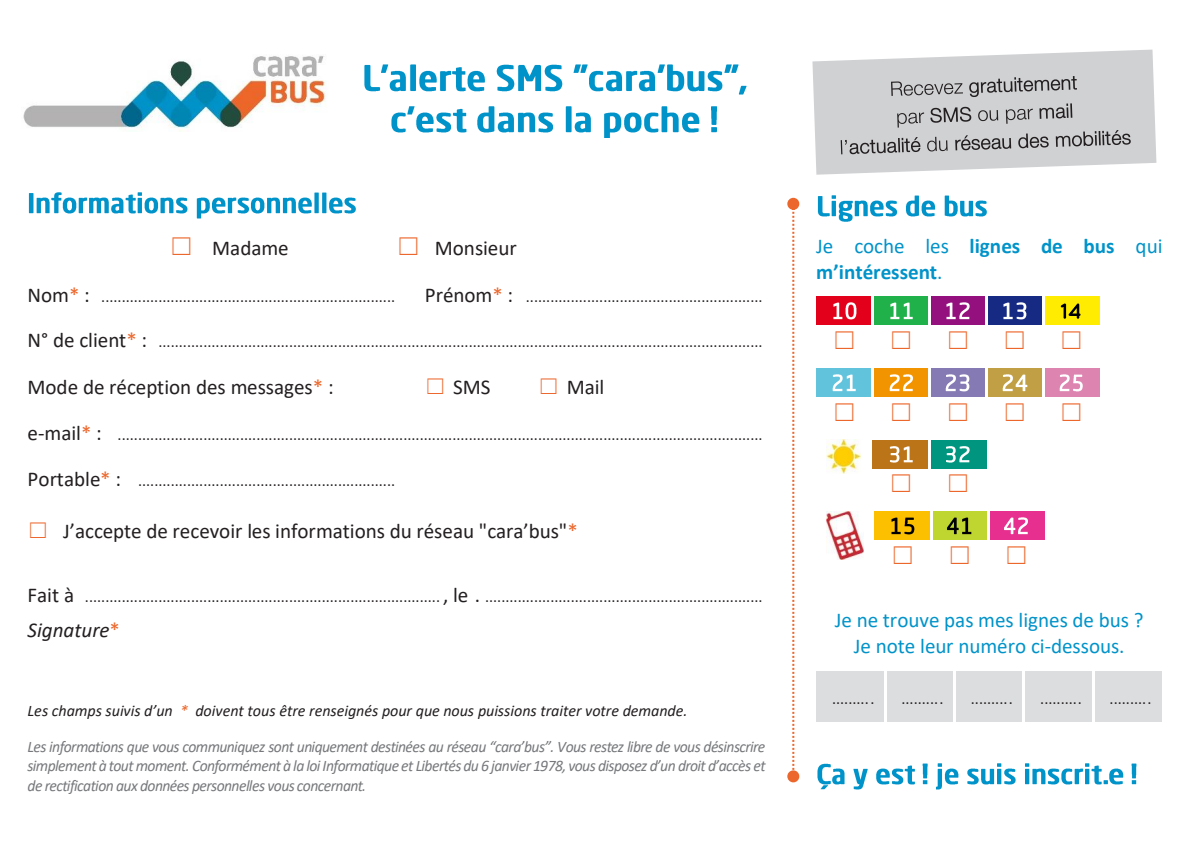
<style>
.page{position:relative;width:1191px;height:842px;background:#fff}
.page>*{position:absolute;margin:0;border:0;box-sizing:border-box;transform-origin:0 0}
.t1{font:24px "MS Gothic";color:#ec672c}
.t2{font:21.2px "Calibri";color:#231f20}
.t3{font:21.2px/25.6px "Calibri";color:#0093c9;text-align:center}
.t4{font:700 21.2px/25.6px "Calibri";color:#0093c9}
.t5{font:italic 21.2px "Calibri";color:#231f20}
.t6{font:16px "Calibri";color:#231f20}
.t7{font:italic 16px/19.6px "Calibri";letter-spacing:-.035em;color:#76787b;text-align:justify}
.t8{font:italic 16px "Calibri";letter-spacing:-.005em;color:#231f20}
.s1{font-family:"MS Gothic";font-size:24px;color:#ec672c}
.s2{font-size:21.2px}
.s3{font-size:21.2px;color:#ec672c}
.s4{color:#ec672c}
.s5{font-family:"MS Gothic";color:#ec672c}
.s6{font-style:normal;color:#ec672c}
.s7{font-weight:400}
</style>
<div class="page">
<img style="left:28px;top:192px;width:328px;height:26px">
<img style="left:817px;top:195px;width:170px;height:26px">
<div style="left:816px;top:296px;width:55px;height:29px;background:#e2001a"></div>
<img style="left:833px;top:302px;width:24px;height:18px">
<div style="left:874px;top:296px;width:54px;height:29px;background:#20b14a"></div>
<img style="left:890px;top:302px;width:23px;height:18px">
<div style="left:931px;top:296px;width:54px;height:29px;background:#93107e"></div>
<img style="left:946px;top:302px;width:24px;height:18px">
<div style="left:988px;top:296px;width:53px;height:29px;background:#162983"></div>
<img style="left:1003px;top:302px;width:24px;height:18px">
<div style="left:1044px;top:296px;width:55px;height:29px;background:#ffec00"></div>
<img style="left:1061px;top:303px;width:20px;height:16px">
<div style="left:816px;top:368px;width:55px;height:29px;background:#62c3dd"></div>
<img style="left:832px;top:374px;width:24px;height:18px">
<div style="left:874px;top:368px;width:54px;height:29px;background:#f29400"></div>
<img style="left:889px;top:374px;width:24px;height:18px">
<div style="left:931px;top:368px;width:54px;height:29px;background:#857ab3"></div>
<img style="left:945px;top:374px;width:25px;height:18px">
<div style="left:988px;top:368px;width:53px;height:29px;background:#c1a045"></div>
<img style="left:1002px;top:374px;width:26px;height:18px">
<div style="left:1044px;top:368px;width:55px;height:29px;background:#dd84b1"></div>
<img style="left:1059px;top:374px;width:24px;height:18px">
<div style="left:873px;top:440px;width:55px;height:28px;background:#bc7419"></div>
<img style="left:889px;top:446px;width:24px;height:17px">
<div style="left:931px;top:440px;width:55px;height:28px;background:#00957e"></div>
<img style="left:946px;top:446px;width:24px;height:17px">
<div style="left:874px;top:512px;width:55px;height:28px;background:#fcc000"></div>
<img style="left:891px;top:517px;width:24px;height:18px">
<div style="left:933px;top:512px;width:53px;height:28px;background:#bfd630"></div>
<img style="left:947px;top:517px;width:25px;height:18px">
<div style="left:989px;top:512px;width:55px;height:28px;background:#e62f8e"></div>
<img style="left:1004px;top:517px;width:24px;height:18px">
<div style="left:816px;top:671px;width:68px;height:50px;background:#dcdddf"></div>
<div style="left:886px;top:671px;width:67px;height:50px;background:#dcdddf"></div>
<div style="left:956px;top:671px;width:66px;height:50px;background:#dcdddf"></div>
<div style="left:1025px;top:671px;width:66px;height:50px;background:#dcdddf"></div>
<div style="left:1094px;top:671px;width:68px;height:50px;background:#dcdddf"></div>
<img style="left:817px;top:763px;width:14px;height:26px">
<img style="left:832px;top:765px;width:83px;height:24px">
<img style="left:922px;top:763px;width:186px;height:26px">
<img style="left:1109px;top:768px;width:15px;height:17px">
<img style="left:1131px;top:763px;width:6px;height:22px">
<img style="left:827px;top:440px;width:34px;height:33px">
<img style="left:827px;top:511px;width:36px;height:49px">
<img style="left:364px;top:64px;width:383px;height:31px">
<img style="left:391px;top:106px;width:309px;height:32px">
<img style="left:711px;top:106px;width:6px;height:27px">
<svg style="left:787px;top:198px;width:12px;height:584px"></svg>
<img style="left:23px;top:55px;width:303px;height:76px">
<svg style="left:812px;top:50px;width:344px;height:125px"></svg>
<div style="left:813px;top:57px;width:342px;height:110px;background:#d0d1d3"></div>
<svg style="left:891px;top:81px;width:72px;height:15px"></svg>
<svg style="left:969px;top:76px;width:108px;height:21px;background:#a9a9ab"></svg>
<svg style="left:897px;top:112px;width:27px;height:16px"></svg>
<svg style="left:930px;top:107px;width:41px;height:16px"></svg>
<svg style="left:978px;top:109px;width:54px;height:15px"></svg>
<svg style="left:1039px;top:103px;width:33px;height:16px"></svg>
<svg style="left:840px;top:137px;width:80px;height:17px"></svg>
<svg style="left:927px;top:137px;width:20px;height:14px"></svg>
<svg style="left:955px;top:130px;width:175px;height:20px;background:#a9a9ab"></svg>
<p class="t2" style="left:169px;top:233px;width:120px"><span class="s1">☐</span> Madame</p>
<p class="t2" style="left:396px;top:233px;width:122px"><span class="s1">☐</span> Monsieur</p>
<p class="t6" style="left:28px;top:285px;width:369px"><span class="s2">Nom</span><span class="s3">*</span> <span class="s2">:</span> ........................................................................</p>
<p class="t6" style="left:425px;top:285px;width:339px"><span class="s2">Prénom</span><span class="s3">*</span> <span class="s2">:</span> ..........................................................</p>
<p class="t6" style="left:28px;top:331px;width:736px"><span class="s2">N° de client</span><span class="s3">*</span> <span class="s2">:</span> ....................................................................................................................................................</p>
<p class="t2" style="left:28px;top:372px;width:308px">Mode de réception des messages<span class="s4">*</span> :</p>
<p class="t2" style="left:425px;top:372px;width:67px"><span class="s5">☐</span> SMS</p>
<p class="t2" style="left:538px;top:372px;width:68px"><span class="s5">☐</span> Mail</p>
<p class="t6" style="left:28px;top:424px;width:736px"><span class="s2">e-mail</span><span class="s3">*</span> <span class="s2">:</span> ..............................................................................................................................................................</p>
<p class="t6" style="left:28px;top:469px;width:369px"><span class="s2">Portable</span><span class="s3">*</span> <span class="s2">:</span> ...............................................................</p>
<p class="t2" style="left:28px;top:516px;width:552px"><span class="s5">☐</span> J’accepte de recevoir les informations du réseau "cara’bus"<span class="s4">*</span></p>
<p class="t6" style="left:28px;top:585px;width:736px"><span class="s2">Fait à</span> ....................................................................................... <span class="s2">, le .</span> ....................................................................</p>
<p class="t5" style="left:28px;top:616px;width:94px">Signature<span class="s6">*</span></p>
<p class="t8" style="left:28px;top:700px;width:661px">Les champs suivis d’un <span class="s4">*</span> doivent tous être renseignés pour que nous puissions traiter votre demande.</p>
<p class="t7" style="left:28px;top:736px;width:739px">Les informations que vous communiquez sont uniquement destinées au réseau “cara’bus”. Vous restez libre de vous désinscrire simplement à tout moment. Conformément à la loi Informatique et Libertés du 6 janvier 1978, vous disposez d’un droit d’accès et de rectification aux données personnelles vous concernant.</p>
<p class="t4" style="left:816px;top:233px;width:348px"><span class="s7">Je coche les</span> lignes de bus <span class="s7">qui </span>m’intéressent<span class="s7">.</span></p>
<p class="t1" style="left:832px;top:328px;width:25px">☐</p>
<p class="t1" style="left:889px;top:328px;width:25px">☐</p>
<p class="t1" style="left:946px;top:328px;width:25px">☐</p>
<p class="t1" style="left:1002px;top:328px;width:25px">☐</p>
<p class="t1" style="left:1059px;top:328px;width:25px">☐</p>
<p class="t1" style="left:832px;top:400px;width:25px">☐</p>
<p class="t1" style="left:889px;top:400px;width:25px">☐</p>
<p class="t1" style="left:946px;top:400px;width:25px">☐</p>
<p class="t1" style="left:1002px;top:400px;width:25px">☐</p>
<p class="t1" style="left:1059px;top:400px;width:25px">☐</p>
<p class="t1" style="left:889px;top:472px;width:25px">☐</p>
<p class="t1" style="left:946px;top:472px;width:25px">☐</p>
<p class="t1" style="left:891px;top:543px;width:25px">☐</p>
<p class="t1" style="left:947px;top:543px;width:25px">☐</p>
<p class="t1" style="left:1004px;top:543px;width:25px">☐</p>
<p class="t3" style="left:834px;top:607px;width:310px">Je ne trouve pas mes lignes de bus ?<br>Je note leur numéro ci-dessous.</p>
<p class="t6" style="left:832px;top:687px;width:44px">..........</p>
<p class="t6" style="left:901px;top:687px;width:44px">..........</p>
<p class="t6" style="left:970px;top:687px;width:44px">..........</p>
<p class="t6" style="left:1040px;top:687px;width:43px">..........</p>
<p class="t6" style="left:1109px;top:687px;width:43px">..........</p>
</div>
